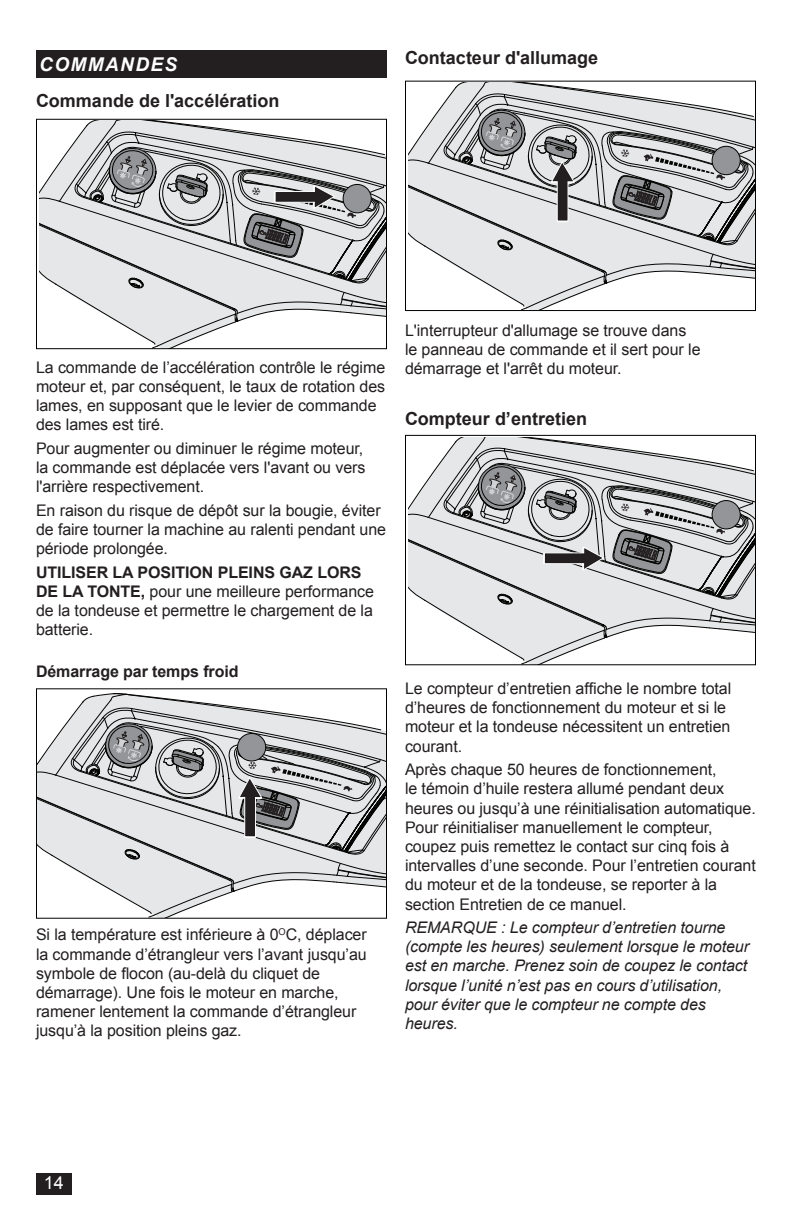
<style>
.page{position:relative;width:792px;height:1224px;background:#fff}
.page>*{position:absolute;margin:0;border:0;box-sizing:border-box;transform-origin:0 0}
.t1{font:italic 700 19px "Arial";letter-spacing:.075em;color:#fff}
.Head_9_FR{font:700 18px "Arial";color:#231f20}
.t2{font:18px "Arial";color:#fff}
.Body_Text_FR{font:16px/19.2px "Arial";letter-spacing:-.005em;color:#231f20}
.Body_Text_FR-2{font:italic 16px/19.2px "Arial";letter-spacing:-.005em;color:#231f20}
.Body_Bold_FR{font:700 16px "Arial";letter-spacing:-.005em;color:#231f20}
.s1{font-weight:700}
</style>
<div class="page">
<svg style="left:40px;top:121px;width:347px;height:227px"></svg>
<svg style="left:409px;top:437px;width:347px;height:227px"></svg>
<svg style="left:409px;top:83px;width:347px;height:227px"></svg>
<svg style="left:36px;top:693px;width:351px;height:224px"></svg>
<div style="left:36px;top:1174px;width:35px;height:21px;background:#231f20"></div>
<div style="left:36px;top:50px;width:351px;height:28px;background:#231f20"></div>
<p class="t1" style="left:39px;top:52px;width:140px">COMMANDES</p>
<p class="Head_9_FR" style="left:36px;top:88px;width:245px">Commande de l'accélération</p>
<p class="Head_9_FR" style="left:405px;top:45px;width:195px">Contacteur d'allumage</p>
<p class="Body_Text_FR" style="left:36px;top:358px;width:351px">La commande de l’accélération contrôle le régime moteur et, par conséquent, le taux de rotation des lames, en supposant que le levier de commande des lames est tiré.</p>
<p class="Body_Text_FR" style="left:36px;top:439px;width:331px">Pour augmenter ou diminuer le régime moteur, la commande est déplacée vers l'avant ou vers l'arrière respectivement.</p>
<p class="Body_Text_FR" style="left:36px;top:501px;width:352px">En raison du risque de dépôt sur la bougie, éviter de faire tourner la machine au ralenti pendant une période prolongée.</p>
<p class="Body_Text_FR" style="left:36px;top:563px;width:340px"><span class="s1">UTILISER LA POSITION PLEINS GAZ LORS DE LA TONTE,</span> pour une meilleure performance de la tondeuse et permettre le chargement de la batterie.</p>
<p class="Body_Bold_FR" style="left:36px;top:661px;width:204px">Démarrage par temps froid</p>
<p class="Body_Text_FR" style="left:36px;top:925px;width:332px">Si la température est inférieure à 0<sup>O</sup>C, déplacer la commande d’étrangleur vers l’avant jusqu’au symbole de flocon (au-delà du cliquet de démarrage). Une fois le moteur en marche, ramener lentement la commande d’étrangleur jusqu’à la position pleins gaz.</p>
<p class="Body_Text_FR" style="left:405px;top:321px;width:297px">L'interrupteur d'allumage se trouve dans le panneau de commande et il sert pour le démarrage et l'arrêt du moteur.</p>
<p class="Head_9_FR" style="left:405px;top:407px;width:184px">Compteur d’entretien</p>
<p class="Body_Text_FR" style="left:405px;top:679px;width:328px">Le compteur d’entretien affiche le nombre total d’heures de fonctionnement du moteur et si le moteur et la tondeuse nécessitent un entretien courant.</p>
<p class="Body_Text_FR" style="left:405px;top:760px;width:352px">Après chaque 50 heures de fonctionnement,<br>le témoin d’huile restera allumé pendant deux heures ou jusqu’à une réinitialisation automatique.<br>Pour réinitialiser manuellement le compteur, coupez puis remettez le contact sur cinq fois à intervalles d’une seconde. Pour l’entretien courant du moteur et de la tondeuse, se reporter à la section Entretien de ce manuel.</p>
<p class="Body_Text_FR-2" style="left:405px;top:918px;width:346px">REMARQUE : Le compteur d’entretien tourne (compte les heures) seulement lorsque le moteur est en marche. Prenez soin de coupez le contact lorsque l’unité n’est pas en cours d’utilisation, pour éviter que le compteur ne compte des heures.</p>
<p class="t2" style="left:44px;top:1171px;width:22px">14</p>
</div>
